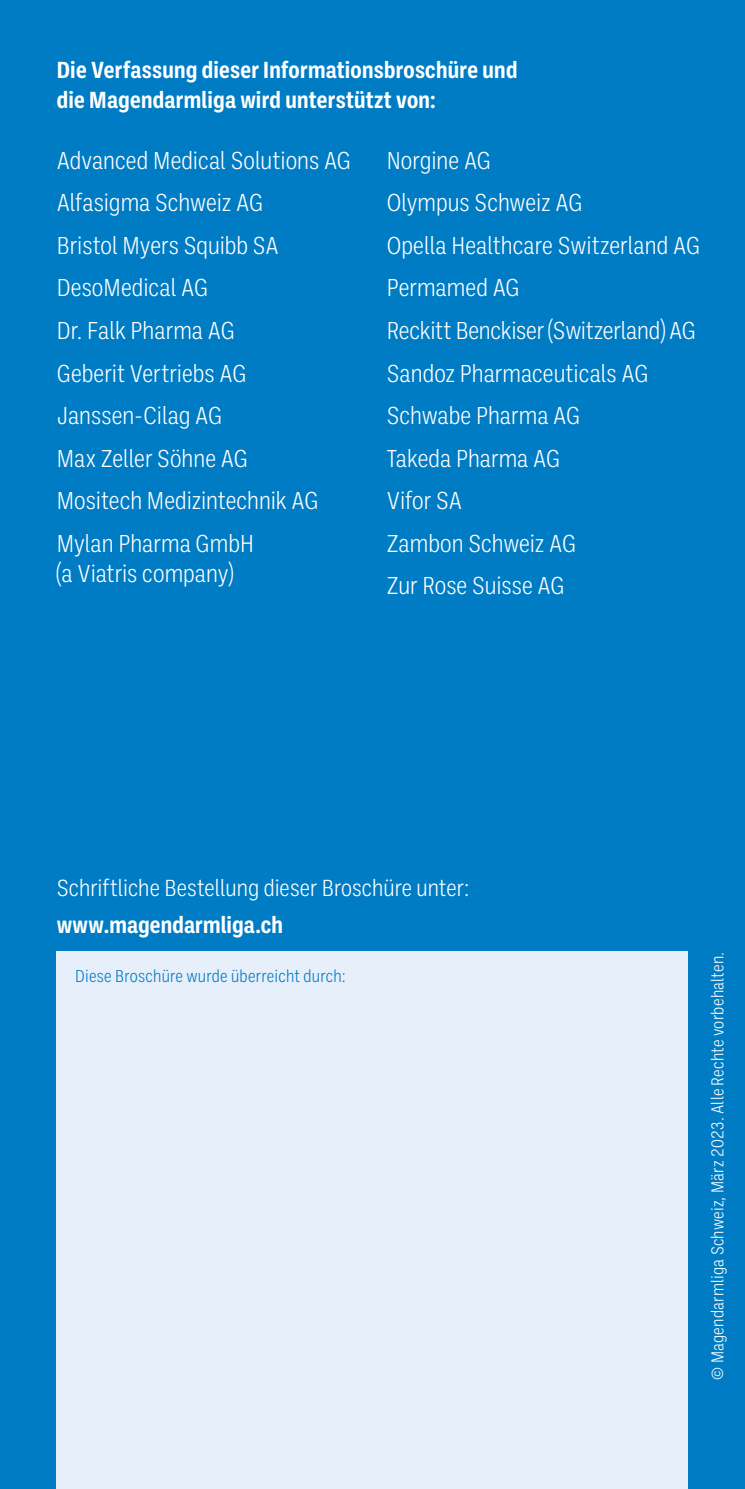
<style>
.page{position:relative;width:745px;height:1489px;background:#fff}
.page>*{position:absolute;margin:0;border:0;box-sizing:border-box;transform-origin:0 0}
.t1{font:300 25px/42.5px "Ballinger Condensed";color:#fff}
.t2{font:700 23.75px/30px "Ballinger Condensed";letter-spacing:.01em;color:#fff}
.t3{font:300 23.75px "Ballinger Condensed";color:#fff}
.t4{font:300 17.5px "Ballinger Condensed";letter-spacing:.01em;color:#fff}
.t5{font:300 17.5px "Ballinger Condensed";letter-spacing:.015em;color:#007cc4}
</style>
<div class="page">
<div style="left:0;top:0;width:744px;height:1488px;background:#007cc4"></div>
<div style="left:57px;top:951px;width:630px;height:537px;background:#e7f0fa"></div>
<p class="t2" style="left:57px;top:55px;width:462px">Die Verfassung dieser Informationsbroschüre und die Magendarmliga wird unterstützt von:</p>
<p class="t1" style="left:57px;top:139px;width:295px">Advanced Medical Solutions AG<br>Alfasigma Schweiz AG<br>Bristol Myers Squibb SA<br>DesoMedical AG<br>Dr. Falk Pharma AG<br>Geberit Vertriebs AG<br>Janssen-Cilag AG<br>Max Zeller Söhne AG<br>Mositech Medizintechnik AG<br>Mylan Pharma GmbH</p>
<p class="t1" style="left:57px;top:552px;width:178px">(a Viatris company)</p>
<p class="t1" style="left:386px;top:139px;width:315px">Norgine AG<br>Olympus Schweiz AG<br>Opella Healthcare Switzerland AG<br>Permamed AG<br>Reckitt Benckiser (Switzerland) AG<br>Sandoz Pharmaceuticals AG<br>Schwabe Pharma AG<br>Takeda Pharma AG<br>Vifor SA<br>Zambon Schweiz AG<br>Zur Rose Suisse AG</p>
<p class="t3" style="left:57px;top:875px;width:414px">Schriftliche Bestellung dieser Broschüre unter:</p>
<p class="t2" style="left:57px;top:909px;width:228px">www.magendarmliga.ch</p>
<p class="t5" style="left:75px;top:966px;width:272px">Diese Broschüre wurde überreicht durch:</p>
<p class="t4" style="left:707px;top:1379px;width:429px;rotate:-90deg">© Magendarmliga Schweiz, März 2023. Alle Rechte vorbehalten.</p>
</div>
